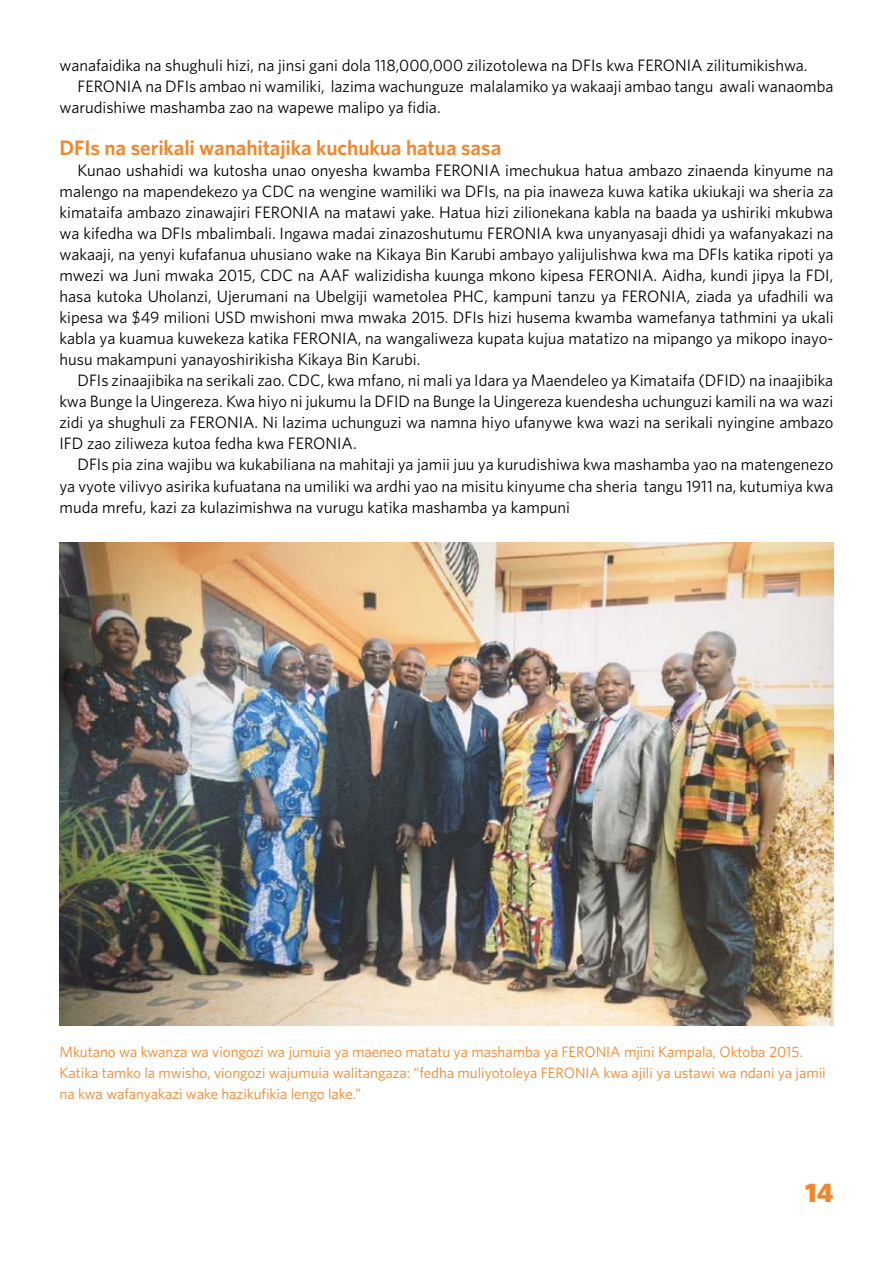
<style>
.page{position:relative;width:893px;height:1263px;background:#fff}
.page>*{position:absolute;margin:0;border:0;box-sizing:border-box;transform-origin:0 0}
.t1{font:900 27px "Whitney";color:#f58427}
.t2{font:600 21px "Whitney";letter-spacing:-.005em;color:#f58427}
.t3{font:16.5px/21px "Whitney";color:#000;text-align:justify}
.t4{font:15px/21px "Whitney";color:#f58427}
</style>
<div class="page">
<img style="left:60px;top:543px;width:773px;height:483px">
<p class="t3" style="left:60px;top:55px;width:749px">wanafaidika na shughuli hizi, na jinsi gani dola 118,000,000 zilizotolewa na DFIs kwa FERONIA zilitumikishwa.</p>
<p class="t3" style="left:78px;top:76px;width:757px">FERONIA na DFIs ambao ni wamiliki, lazima wachunguze malalamiko ya wakaaji ambao tangu awali wanaomba</p>
<p class="t3" style="left:60px;top:97px;width:383px">warudishiwe mashamba zao na wapewe malipo ya fidia.</p>
<p class="t2" style="left:60px;top:135px;width:443px">DFIs na serikali wanahitajika kuchukua hatua sasa</p>
<p class="t3" style="left:60px;top:160px;width:775px;text-indent:18px">Kunao ushahidi wa kutosha unao onyesha kwamba FERONIA imechukua hatua ambazo zinaenda kinyume na malengo na mapendekezo ya CDC na wengine wamiliki wa DFIs, na pia inaweza kuwa katika ukiukaji wa sheria za kimataifa ambazo zinawajiri FERONIA na matawi yake. Hatua hizi zilionekana kabla na baada ya ushiriki mkubwa wa kifedha wa DFIs mbalimbali. Ingawa madai zinazoshutumu FERONIA kwa unyanyasaji dhidi ya wafanyakazi na wakaaji, na yenyi kufafanua uhusiano wake na Kikaya Bin Karubi ambayo yalijulishwa kwa ma DFIs katika ripoti ya mwezi wa Juni mwaka 2015, CDC na AAF walizidisha kuunga mkono kipesa FERONIA. Aidha, kundi jipya la FDI, hasa kutoka Uholanzi, Ujerumani na Ubelgiji wametolea PHC, kampuni tanzu ya FERONIA, ziada ya ufadhili wa kipesa wa $49 milioni USD mwishoni mwa mwaka 2015. DFIs hizi husema kwamba wamefanya tathmini ya ukali kabla ya kuamua kuwekeza katika FERONIA, na wangaliweza kupata kujua matatizo na mipango ya mikopo inayo&shy;husu makampuni yanayoshirikisha Kikaya Bin Karubi.</p>
<p class="t3" style="left:60px;top:370px;width:775px;text-indent:18px">DFIs zinaajibika na serikali zao. CDC, kwa mfano, ni mali ya Idara ya Maendeleo ya Kimataifa (DFID) na inaajibika kwa Bunge la Uingereza. Kwa hiyo ni jukumu la DFID na Bunge la Uingereza kuendesha uchunguzi kamili na wa wazi zidi ya shughuli za FERONIA. Ni lazima uchunguzi wa namna hiyo ufanywe kwa wazi na serikali nyingine ambazo IFD zao ziliweza kutoa fedha kwa FERONIA.</p>
<p class="t3" style="left:60px;top:454px;width:775px;text-indent:18px">DFIs pia zina wajibu wa kukabiliana na mahitaji ya jamii juu ya kurudishiwa kwa mashamba yao na matengenezo ya vyote vilivyo asirika kufuatana na umiliki wa ardhi yao na misitu kinyume cha sheria tangu 1911 na, kutumiya kwa muda mrefu, kazi za kulazimishwa na vurugu katika mashamba ya kampuni</p>
<p class="t4" style="left:60px;top:1041px;width:768px">Mkutano wa kwanza wa viongozi wa jumuia ya maeneo matatu ya mashamba ya FERONIA mjini Kampala, Oktoba 2015.<br>Katika tamko la mwisho, viongozi wajumuia walitangaza: “fedha muliyotoleya FERONIA kwa ajili ya ustawi wa ndani ya jamii na kwa wafanyakazi wake hazikufikia lengo lake.”</p>
<h1 class="t1" style="left:805px;top:1176px;width:30px">14</h1>
</div>
